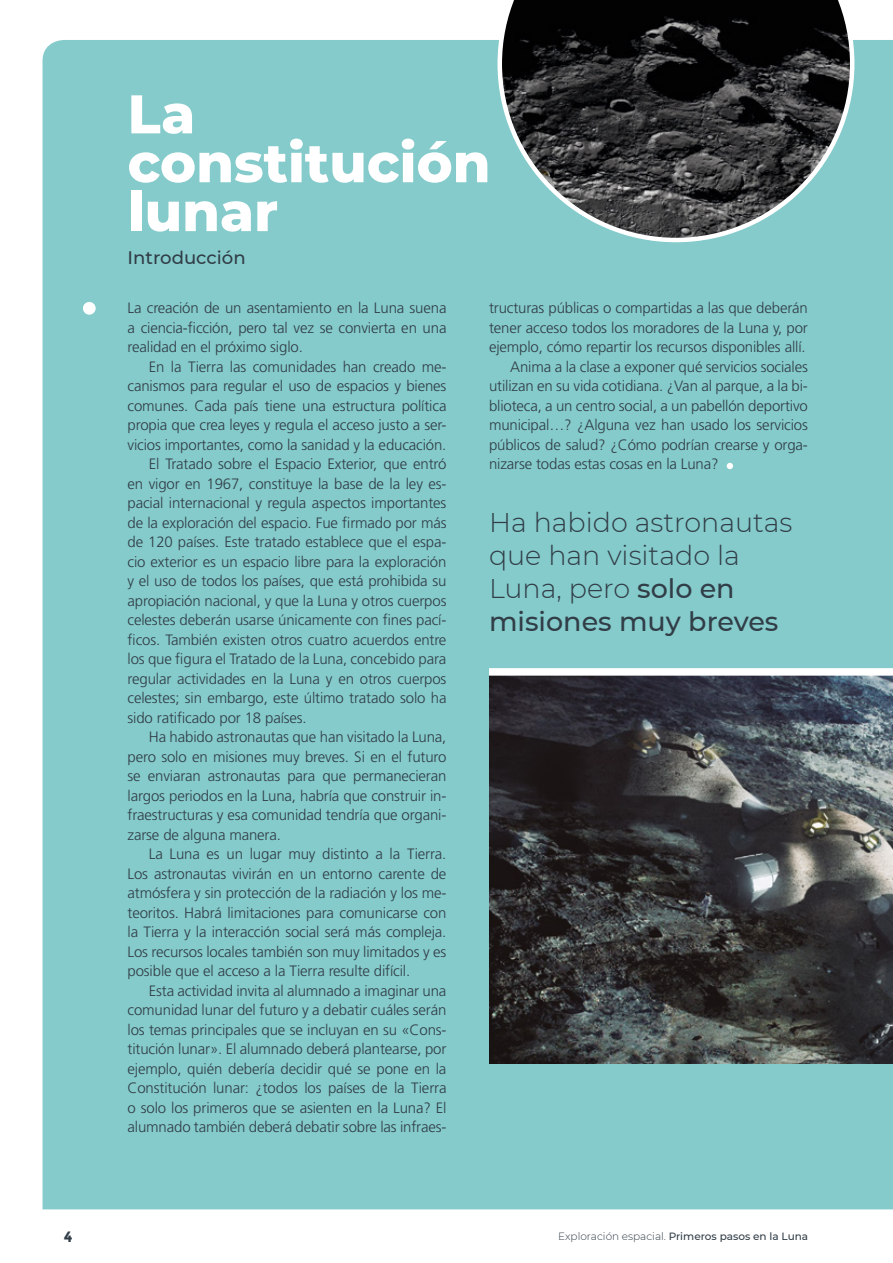
<style>
.page{position:relative;width:893px;height:1263px;background:#fff}
.page>*{position:absolute;margin:0;border:0;box-sizing:border-box;transform-origin:0 0}
.t1{font:800 54.3px/48.9px "Montserrat";color:#fff}
.t2{font:300 27px/33px "Montserrat";color:#313d47}
.t3{font:500 18.15px "Montserrat";color:#313d47}
.t4{font:300 15px/19.5px "Frutiger LT Std";letter-spacing:-.01em;color:#313d47;text-align:justify}
.t5{font:700 15px "Montserrat";color:#313d47}
.t6{font:500 10.5px "Montserrat";color:#313d47}
.s1{font-weight:500}
.s2{font-weight:300}
</style>
<div class="page">
<div style="left:43px;top:40px;width:850px;height:1169px;background:#85cbcb"></div>
<svg style="left:727px;top:463px;width:6px;height:6px"></svg>
<svg style="left:497px;top:0;width:357px;height:242px;background:#3f4a4b"></svg>
<img style="left:489px;top:676px;width:404px;height:387px">
<div style="left:489px;top:668px;width:404px;height:8px;background:#fff"></div>
<div style="left:83px;top:302px;width:13px;height:13px;background:#fff;border-radius:50%"></div>
<h1 class="t1" style="left:128px;top:87px;width:364px">La constitución lunar</h1>
<p class="t3" style="left:128px;top:245px;width:120px">Introducción</p>
<p class="t4" style="left:128px;top:298px;width:320px">La creación de un asentamiento en la Luna suena a ciencia-ficción, pero tal vez se convierta en una realidad en el próximo siglo.</p>
<p class="t4" style="left:149px;top:357px;width:299px">En la Tierra las comunidades han creado me-</p>
<p class="t4" style="left:128px;top:376px;width:320px">canismos para regular el uso de espacios y bienes</p>
<p class="t4" style="left:128px;top:396px;width:320px">comunes. Cada país tiene una estructura política</p>
<p class="t4" style="left:128px;top:415px;width:320px">propia que crea leyes y regula el acceso justo a ser-</p>
<p class="t4" style="left:128px;top:435px;width:320px">vicios importantes, como la sanidad y la educación.</p>
<p class="t4" style="left:149px;top:454px;width:299px">El Tratado sobre el Espacio Exterior, que entró</p>
<p class="t4" style="left:128px;top:474px;width:320px">en vigor en 1967, constituye la base de la ley es-</p>
<p class="t4" style="left:128px;top:493px;width:320px">pacial internacional y regula aspectos importantes</p>
<p class="t4" style="left:128px;top:513px;width:320px">de la exploración del espacio. Fue firmado por más</p>
<p class="t4" style="left:128px;top:532px;width:320px">de 120 países. Este tratado establece que el espa-</p>
<p class="t4" style="left:128px;top:552px;width:320px">cio exterior es un espacio libre para la exploración</p>
<p class="t4" style="left:128px;top:571px;width:320px">y el uso de todos los países, que está prohibida su</p>
<p class="t4" style="left:128px;top:591px;width:320px">apropiación nacional, y que la Luna y otros cuerpos</p>
<p class="t4" style="left:128px;top:610px;width:320px">celestes deberán usarse únicamente con fines pací-</p>
<p class="t4" style="left:128px;top:630px;width:320px">ficos. También existen otros cuatro acuerdos entre</p>
<p class="t4" style="left:128px;top:649px;width:320px">los que figura el Tratado de la Luna, concebido para</p>
<p class="t4" style="left:128px;top:669px;width:320px">regular actividades en la Luna y en otros cuerpos</p>
<p class="t4" style="left:128px;top:688px;width:320px">celestes; sin embargo, este último tratado solo ha</p>
<p class="t4" style="left:128px;top:708px;width:181px">sido ratificado por 18 países.</p>
<p class="t4" style="left:149px;top:727px;width:299px">Ha habido astronautas que han visitado la Luna,</p>
<p class="t4" style="left:128px;top:747px;width:320px">pero solo en misiones muy breves. Si en el futuro</p>
<p class="t4" style="left:128px;top:766px;width:320px">se enviaran astronautas para que permanecieran</p>
<p class="t4" style="left:128px;top:786px;width:320px">largos periodos en la Luna, habría que construir in-</p>
<p class="t4" style="left:128px;top:805px;width:320px">fraestructuras y esa comunidad tendría que organi-</p>
<p class="t4" style="left:128px;top:825px;width:155px">zarse de alguna manera.</p>
<p class="t4" style="left:149px;top:844px;width:299px">La Luna es un lugar muy distinto a la Tierra.</p>
<p class="t4" style="left:128px;top:864px;width:320px">Los astronautas vivirán en un entorno carente de</p>
<p class="t4" style="left:128px;top:883px;width:320px">atmósfera y sin protección de la radiación y los me-</p>
<p class="t4" style="left:128px;top:903px;width:320px">teoritos. Habrá limitaciones para comunicarse con</p>
<p class="t4" style="left:128px;top:922px;width:320px">la Tierra y la interacción social será más compleja.</p>
<p class="t4" style="left:128px;top:942px;width:320px">Los recursos locales también son muy limitados y es</p>
<p class="t4" style="left:128px;top:961px;width:284px">posible que el acceso a la Tierra resulte difícil.</p>
<p class="t4" style="left:149px;top:981px;width:299px">Esta actividad invita al alumnado a imaginar una</p>
<p class="t4" style="left:128px;top:1000px;width:320px">comunidad lunar del futuro y a debatir cuáles serán</p>
<p class="t4" style="left:128px;top:1020px;width:320px">los temas principales que se incluyan en su «Cons-</p>
<p class="t4" style="left:128px;top:1039px;width:320px">titución lunar». El alumnado deberá plantearse, por</p>
<p class="t4" style="left:128px;top:1059px;width:320px">ejemplo, quién debería decidir qué se pone en la</p>
<p class="t4" style="left:128px;top:1078px;width:320px">Constitución lunar: ¿todos los países de la Tierra</p>
<p class="t4" style="left:128px;top:1098px;width:320px">o solo los primeros que se asienten en la Luna? El</p>
<p class="t4" style="left:128px;top:1117px;width:320px">alumnado también deberá debatir sobre las infraes-</p>
<p class="t4" style="left:489px;top:298px;width:320px">tructuras públicas o compartidas a las que deberán</p>
<p class="t4" style="left:489px;top:318px;width:320px">tener acceso todos los moradores de la Luna y, por</p>
<p class="t4" style="left:489px;top:337px;width:318px">ejemplo, cómo repartir los recursos disponibles allí.</p>
<p class="t4" style="left:510px;top:357px;width:299px">Anima a la clase a exponer qué servicios sociales</p>
<p class="t4" style="left:489px;top:376px;width:320px">utilizan en su vida cotidiana. ¿Van al parque, a la bi-</p>
<p class="t4" style="left:489px;top:396px;width:320px">blioteca, a un centro social, a un pabellón deportivo</p>
<p class="t4" style="left:489px;top:415px;width:320px">municipal…? ¿Alguna vez han usado los servicios</p>
<p class="t4" style="left:489px;top:435px;width:320px">públicos de salud? ¿Cómo podrían crearse y orga-</p>
<p class="t4" style="left:489px;top:454px;width:231px">nizarse todas estas cosas en la Luna?</p>
<h2 class="t2" style="left:489px;top:505px;width:305px">Ha habido astronautas que han visitado la<br>Luna, pero <span class="s1">solo en misiones muy breves</span></h2>
<p class="t5" style="left:64px;top:1228px;width:10px">4</p>
<p class="t6" style="left:558px;top:1229px;width:251px"><span class="s2">Exploración espacial.</span> Primeros pasos en la Luna</p>
</div>
